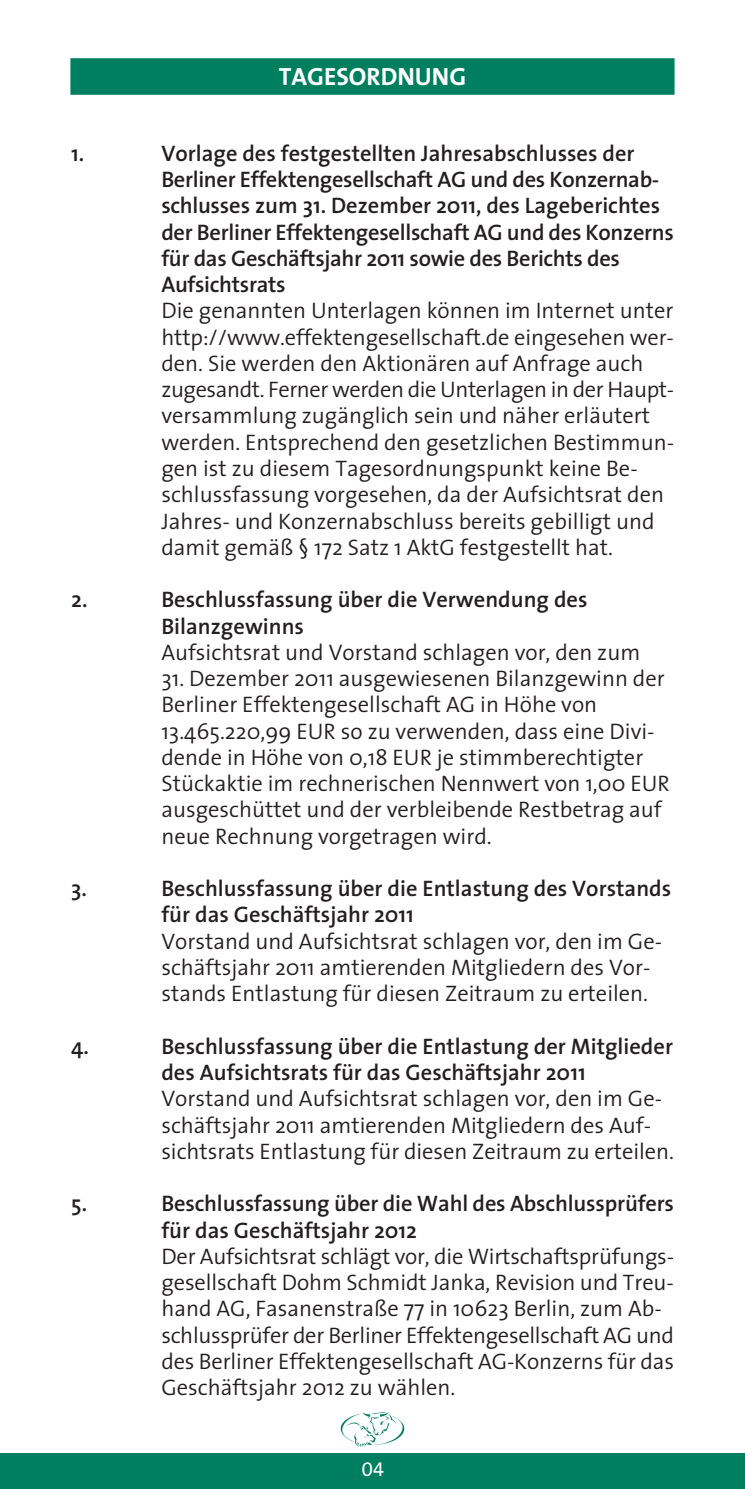
<style>
.page{position:relative;width:745px;height:1489px;background:#fff}
.page>*{position:absolute;margin:0;border:0;box-sizing:border-box;transform-origin:0 0}
.t1{font:700 25px "The Sans";color:#fff}
.t2{font:300 22.5px/26.2px "The Sans";color:#231f20}
.t3{font:600 22.5px/26.2px "The Sans";color:#231f20}
.t4{font:20px "The Sans Caps";color:#fff}
</style>
<div class="page">
<svg style="left:0;top:1412px;width:744px;height:76px"></svg>
<div style="left:71px;top:58px;width:603px;height:37px;background:#007f60;border:1px solid #007f60"></div>
<p class="t1" style="left:278px;top:67px;width:189px">TAGESORDNUNG</p>
<p class="t3" style="left:71px;top:142px;width:15px">1.</p>
<p class="t3" style="left:161px;top:142px;width:514px">Vorlage des festgestellten Jahresabschlusses der Berliner Effektengesellschaft AG und des Konzernab&shy;schlusses zum 31. Dezember 2011, des Lageberichtes der Berliner Effektengesellschaft AG und des Konzerns für das Geschäftsjahr 2011 sowie des Berichts des Aufsichtsrats</p>
<p class="t2" style="left:161px;top:300px;width:514px">Die genannten Unterlagen können im Internet unter http://www.effektengesellschaft.de eingesehen wer&shy;den. Sie werden den Aktionären auf Anfrage auch zugesandt. Ferner werden die Unterlagen in der Haupt&shy;versammlung zugänglich sein und näher erläutert werden. Entsprechend den gesetzlichen Bestimmun&shy;gen ist zu diesem Tagesordnungspunkt keine Be&shy;schlussfassung vorgesehen, da der Aufsichtsrat den Jahres- und Konzernabschluss bereits gebilligt und damit gemäß § 172 Satz 1 AktG festgestellt hat.</p>
<p class="t3" style="left:71px;top:588px;width:18px">2.</p>
<p class="t3" style="left:161px;top:588px;width:427px">Beschlussfassung über die Verwendung des<br>Bilanzgewinns</p>
<p class="t2" style="left:161px;top:641px;width:480px">Aufsichtsrat und Vorstand schlagen vor, den zum</p>
<p class="t2" style="left:161px;top:667px;width:509px">31. Dezember 2011 ausgewiesenen Bilanzgewinn der Berliner Effektengesellschaft AG in Höhe von 13.465.220,99 EUR so zu verwenden, dass eine Divi&shy;dende in Höhe von 0,18 EUR je stimmberechtigter Stückaktie im rechnerischen Nennwert von 1,00 EUR ausgeschüttet und der verbleibende Restbetrag auf neue Rechnung vorgetragen wird.</p>
<p class="t3" style="left:71px;top:877px;width:17px">3.</p>
<p class="t3" style="left:161px;top:877px;width:511px">Beschlussfassung über die Entlastung des Vorstands für das Geschäftsjahr 2011</p>
<p class="t2" style="left:161px;top:930px;width:502px">Vorstand und Aufsichtsrat schlagen vor, den im Ge&shy;schäftsjahr 2011 amtierenden Mitgliedern des Vor&shy;stands Entlastung für diesen Zeitraum zu erteilen.</p>
<p class="t3" style="left:71px;top:1035px;width:19px">4.</p>
<p class="t3" style="left:161px;top:1035px;width:513px">Beschlussfassung über die Entlastung der Mitglieder des Aufsichtsrats für das Geschäftsjahr 2011</p>
<p class="t2" style="left:161px;top:1087px;width:514px">Vorstand und Aufsichtsrat schlagen vor, den im Ge&shy;schäftsjahr 2011 amtierenden Mitgliedern des Auf&shy;sichtsrats Entlastung für diesen Zeitraum zu erteilen.</p>
<p class="t3" style="left:71px;top:1192px;width:17px">5.</p>
<p class="t3" style="left:161px;top:1192px;width:514px">Beschlussfassung über die Wahl des Abschlussprüfers für das Geschäftsjahr 2012</p>
<p class="t2" style="left:161px;top:1245px;width:514px">Der Aufsichtsrat schlägt vor, die Wirtschaftsprüfungs&shy;gesellschaft Dohm Schmidt Janka, Revision und Treu&shy;hand AG, Fasanenstraße 77 in 10623 Berlin, zum Ab&shy;schlussprüfer der Berliner Effektengesellschaft AG und des Berliner Effektengesellschaft AG-Konzerns für das Geschäftsjahr 2012 zu wählen.</p>
<p class="t4" style="left:361px;top:1456px;width:24px">04</p>
</div>
